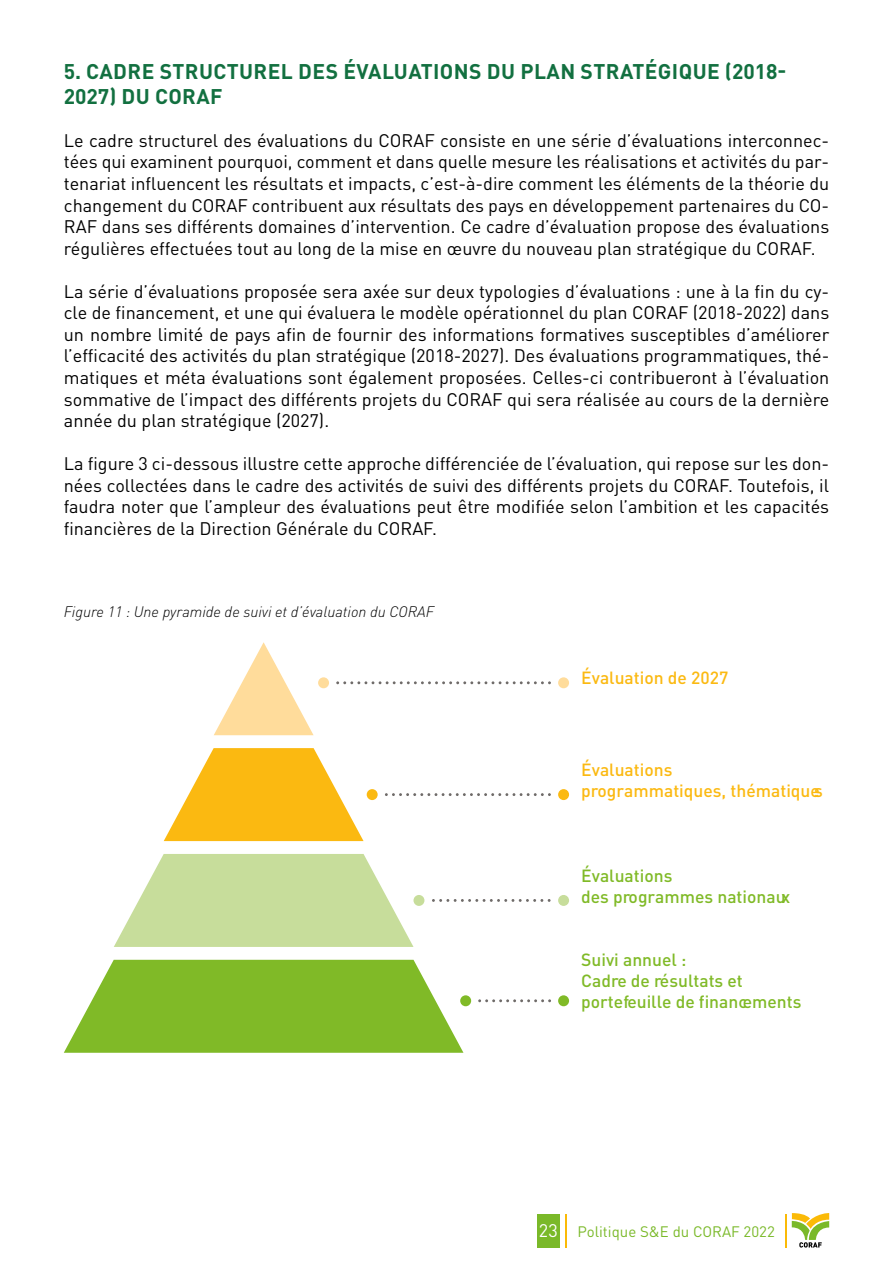
<style>
.page{position:relative;width:893px;height:1263px;background:#fff}
.page>*{position:absolute;margin:0;border:0;box-sizing:border-box;transform-origin:0 0}
.t1{font:700 21px/25.2px "DIN Pro";letter-spacing:.02em;color:#127040}
.t2{font:18px/21.6px "DIN Pro";color:#000;text-align:justify}
.t3{font:500 17.4px/21px "DIN Pro";color:#80ba27}
.t4{font:500 17.4px/21px "DIN Pro";color:#fbb911}
.t5{font:italic 300 15px "DIN Pro";color:#000}
.t6{font:15px "DIN Pro";color:#7ab929}
.s1{font-size:18px;color:#fff}
</style>
<div class="page">
<svg style="left:792px;top:1213px;width:37px;height:34px"></svg>
<hr style="left:565px;top:1214px;width:1px;height:34px;background:#fbba07">
<hr style="left:785px;top:1214px;width:2px;height:34px;background:#fbba07">
<div style="left:537px;top:1214px;width:23px;height:34px;background:#7ab929"></div>
<svg style="left:336px;top:681px;width:215px;height:3px"></svg>
<div style="left:318px;top:677px;width:11px;height:11px;background:#ffdc9b;border-radius:50%"></div>
<div style="left:558px;top:677px;width:11px;height:11px;background:#ffdc9b;border-radius:50%"></div>
<svg style="left:432px;top:899px;width:119px;height:3px"></svg>
<div style="left:413px;top:895px;width:11px;height:11px;background:#c7dd9b;border-radius:50%"></div>
<div style="left:558px;top:895px;width:11px;height:11px;background:#c7dd9b;border-radius:50%"></div>
<svg style="left:478px;top:999px;width:73px;height:3px"></svg>
<div style="left:460px;top:995px;width:11px;height:11px;background:#80ba27;border-radius:50%"></div>
<div style="left:558px;top:995px;width:11px;height:11px;background:#80ba27;border-radius:50%"></div>
<svg style="left:385px;top:793px;width:166px;height:3px"></svg>
<div style="left:367px;top:789px;width:11px;height:11px;background:#fbb911;border-radius:50%"></div>
<div style="left:558px;top:789px;width:11px;height:11px;background:#fbb911;border-radius:50%"></div>
<svg style="left:64px;top:960px;width:403px;height:93px;background:#90c343"></svg>
<svg style="left:114px;top:854px;width:306px;height:93px"></svg>
<svg style="left:164px;top:748px;width:200px;height:93px"></svg>
<svg style="left:214px;top:642px;width:100px;height:93px"></svg>
<p class="t1" style="left:64px;top:56px;width:724px">5. CADRE STRUCTUREL DES ÉVALUATIONS DU PLAN STRATÉGIQUE (2018-<br>2027) DU CORAF</p>
<p class="t2" style="left:64px;top:128px;width:767px">Le cadre structurel des évaluations du CORAF consiste en une série d’évaluations interconnec&shy;tées qui examinent pourquoi, comment et dans quelle mesure les réalisations et activités du par&shy;tenariat influencent les résultats et impacts, c’est-à-dire comment les éléments de la théorie du changement du CORAF contribuent aux résultats des pays en développement partenaires du CO-RAF dans ses différents domaines d’intervention. Ce cadre d’évaluation propose des évaluations régulières effectuées tout au long de la mise en œuvre du nouveau plan stratégique du CORAF.</p>
<p class="t2" style="left:64px;top:279px;width:767px">La série d’évaluations proposée sera axée sur deux typologies d’évaluations : une à la fin du cy&shy;cle de financement, et une qui évaluera le modèle opérationnel du plan CORAF (2018-2022) dans un nombre limité de pays afin de fournir des informations formatives susceptibles d’améliorer l’efficacité des activités du plan stratégique (2018-2027). Des évaluations programmatiques, thé&shy;matiques et méta évaluations sont également proposées. Celles-ci contribueront à l’évaluation sommative de l’impact des différents projets du CORAF qui sera réalisée au cours de la dernière année du plan stratégique (2027).</p>
<p class="t2" style="left:64px;top:451px;width:767px">La figure 3 ci-dessous illustre cette approche différenciée de l’évaluation, qui repose sur les don&shy;nées collectées dans le cadre des activités de suivi des différents projets du CORAF. Toutefois, il faudra noter que l’ampleur des évaluations peut être modifiée selon l’ambition et les capacités financières de la Direction Générale du CORAF.</p>
<p class="t5" style="left:64px;top:600px;width:372px">Figure 11 : Une pyramide de suivi et d’évaluation du CORAF</p>
<p class="t4" style="left:581px;top:665px;width:149px">Évaluation de 2027</p>
<p class="t4" style="left:581px;top:757px;width:243px">Évaluations<br>programmatiques, thématiques</p>
<p class="t3" style="left:581px;top:863px;width:211px">Évaluations<br>des programmes nationaux</p>
<p class="t3" style="left:581px;top:947px;width:222px">Suivi annuel :<br>Cadre de résultats et portefeuille de financements</p>
<p class="t6" style="left:539px;top:1219px;width:237px"><span class="s1">23</span> Politique S&amp;E du CORAF 2022</p>
</div>
